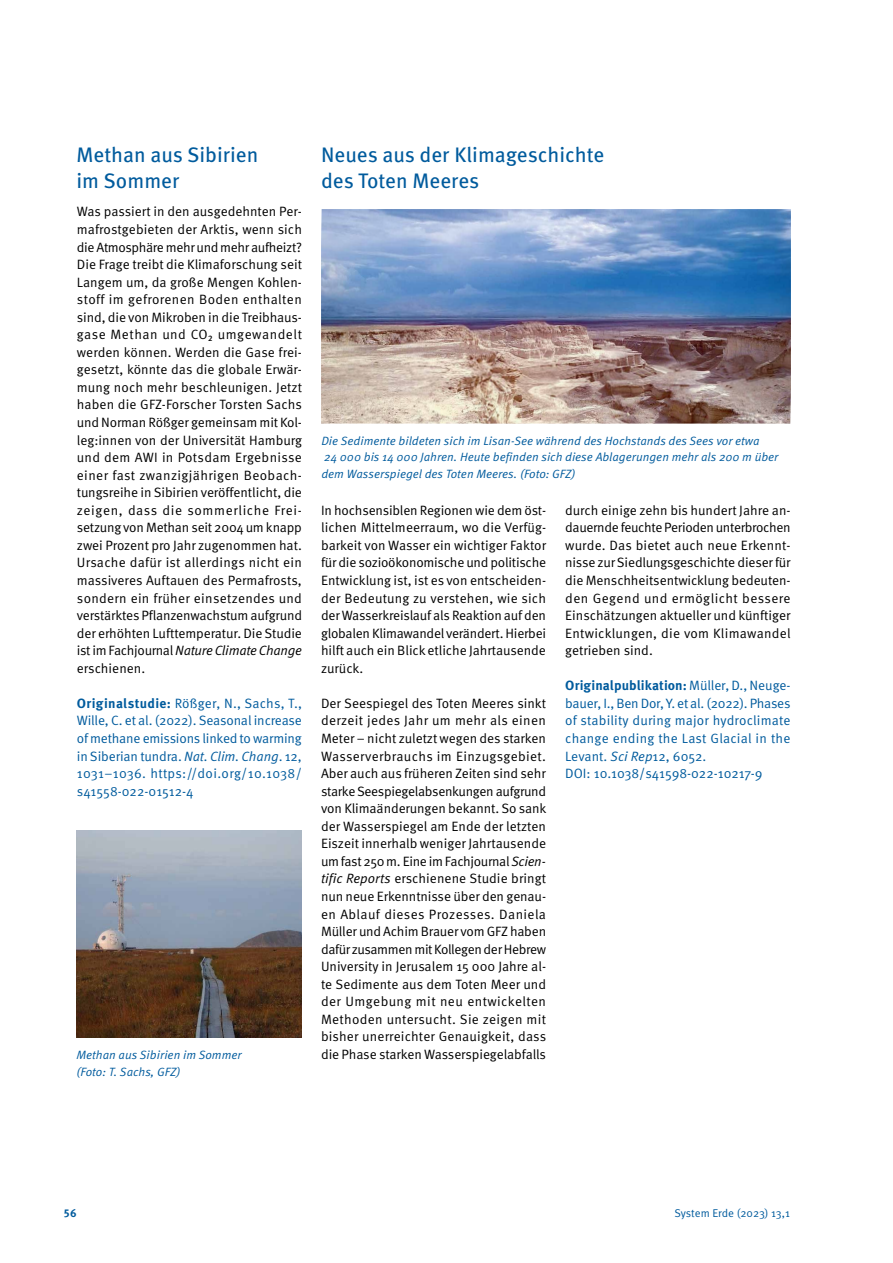
<style>
.page{position:relative;width:893px;height:1263px;background:#fff}
.page>*{position:absolute;margin:0;border:0;box-sizing:border-box;transform-origin:0 0}
.t1{font:21px/25.5px "Meta Pro";color:#005b9d}
.t2{font:13.5px/17.5px "Meta Pro Norm";color:#000;text-align:justify}
.t3{font:13.5px/17.5px "Meta Pro Norm";letter-spacing:.005em;color:#005b9d;text-align:justify}
.t4{font:700 13.5px "Meta Pro";letter-spacing:.005em;color:#005b9d}
.t5{font:13.5px "Meta Pro Norm Ita";letter-spacing:-.02em;color:#000}
.t6{font:12px/16.5px "Meta Pro Norm Ita";color:#005b9d}
.t7{font:11.25px "Meta Pro Norm";letter-spacing:-.005em;color:#005b9d}
.t8{font:700 11.25px "Meta Correspondence Pro";color:#005b9d}
.s1{font-family:"Meta Pro Norm"}
.s2{font-family:"Meta Pro";font-weight:700}
.s3{font-family:"Meta Pro Norm Ita"}
.s4{font-family:"Meta Pro Norm";font-weight:400}
</style>
<div class="page">
<img style="left:77px;top:831px;width:225px;height:207px">
<img style="left:321px;top:209px;width:470px;height:215px">
<h1 class="t1" style="left:77px;top:141px;width:183px">Methan aus Sibirien im Sommer</h1>
<p class="t2" style="left:77px;top:202px;width:227px;text-align:left">Was passiert in den ausgedehnten Per&shy;mafrostgebieten der Arktis, wenn sich die Atmosphäre mehr und mehr aufheizt?<br>Die Frage treibt die Klimaforschung seit Langem um, da große Mengen Kohlen&shy;stoff im gefrorenen Boden enthalten sind, die von Mikroben in die Treibhaus&shy;gase Methan und CO2 umgewandelt werden können. Werden die Gase frei&shy;gesetzt, könnte das die globale Erwär&shy;mung noch mehr beschleunigen. Jetzt haben die GFZ-Forscher Torsten Sachs und Norman Rößger gemeinsam mit Kol&shy;leg:innen von der Universität Hamburg und dem AWI in Potsdam Ergebnisse einer fast zwanzigjährigen Beobach&shy;tungsreihe in Sibirien veröffentlicht, die zeigen, dass die sommerliche Frei&shy;setzung von Methan seit 2004 um knapp zwei Prozent pro Jahr zugenommen hat.<br>Ursache dafür ist allerdings nicht ein massiveres Auftauen des Permafrosts, sondern ein früher einsetzendes und verstärktes Pflanzenwachstum aufgrund der erhöhten Lufttemperatur. Die Studie</p>
<p class="t5" style="left:77px;top:640px;width:227px"><span class="s1">ist im Fachjournal</span> Nature Climate Change</p>
<p class="t2" style="left:77px;top:658px;width:70px">erschienen.</p>
<p class="t3" style="left:77px;top:693px;width:227px"><span class="s2">Originalstudie:</span> Rößger, N., Sachs, T., Wille, C. et al. (2022). Seasonal increase of methane emissions linked to warming in Siberian tundra. <span class="s3">Nat. Clim. Chang</span>. 12, 1031–1036. https://doi.org/10.1038/ s41558-022-01512-4</p>
<p class="t6" style="left:77px;top:1045px;width:167px;line-height:17.5px">Methan aus Sibirien im Sommer (Foto: T. Sachs, GFZ)</p>
<h1 class="t1" style="left:321px;top:141px;width:285px">Neues aus der Klimageschichte des Toten Meeres</h1>
<p class="t6" style="left:321px;top:431px;width:459px">Die Sedimente bildeten sich im Lisan-See während des Hochstands des Sees vor etwa<br>24 000 bis 14 000 Jahren. Heute befinden sich diese Ablagerungen mehr als 200 m über dem Wasserspiegel des Toten Meeres. (Foto: GFZ)</p>
<p class="t2" style="left:321px;top:500px;width:227px">In hochsensiblen Regionen wie dem öst&shy;lichen Mittelmeerraum, wo die Verfüg&shy;barkeit von Wasser ein wichtiger Faktor für die sozioökonomische und politische Entwicklung ist, ist es von entscheiden&shy;der Bedeutung zu verstehen, wie sich der Wasserkreislauf als Reaktion auf den globalen Klimawandel verändert. Hierbei hilft auch ein Blick etliche Jahrtausende zurück.</p>
<p class="t2" style="left:321px;top:693px;width:227px">Der Seespiegel des Toten Meeres sinkt derzeit jedes Jahr um mehr als einen Meter – nicht zuletzt wegen des starken Wasserverbrauchs im Einzugsgebiet.<br>Aber auch aus früheren Zeiten sind sehr starke Seespiegelabsenkungen aufgrund von Klimaänderungen bekannt. So sank der Wasserspiegel am Ende der letzten Eiszeit innerhalb weniger Jahrtausende um fast 250m. Eine im Fachjournal <span class="s3">Scien&shy;tific Reports</span> erschienene Studie bringt nun neue Erkenntnisse über den genau&shy;en Ablauf dieses Prozesses. Daniela Müller und Achim Brauer vom GFZ haben dafür zusammen mit Kollegen der Hebrew University in Jerusalem 15 000 Jahre al&shy;te Sedimente aus dem Toten Meer und der Umgebung mit neu entwickelten Methoden untersucht. Sie zeigen mit bisher unerreichter Genauigkeit, dass die Phase starken Wasserspiegelabfalls</p>
<p class="t2" style="left:565px;top:500px;width:227px">durch einige zehn bis hundert Jahre an&shy;dauernde feuchte Perioden unterbrochen wurde. Das bietet auch neue Erkennt&shy;nisse zur Siedlungsgeschichte dieser für die Menschheitsentwicklung bedeuten&shy;den Gegend und ermöglicht bessere Einschätzungen aktueller und künftiger Entwicklungen, die vom Klimawandel getrieben sind.</p>
<p class="t4" style="left:565px;top:675px;width:227px">Originalpublikation: <span class="s4">Müller, D., Neuge-</span></p>
<p class="t3" style="left:565px;top:693px;width:227px;text-align:left">bauer, I., Ben Dor, Y. et al. (2022). Phases of stability during major hydroclimate change ending the Last Glacial in the Levant. <span class="s3">Sci Rep</span>12, 6052.<br>DOI: 10.1038/s41598-022-10217-9</p>
<p class="t8" style="left:63px;top:1204px;width:15px">56</p>
<p class="t7" style="left:674px;top:1204px;width:117px">System Erde (2023) 13,1</p>
</div>
